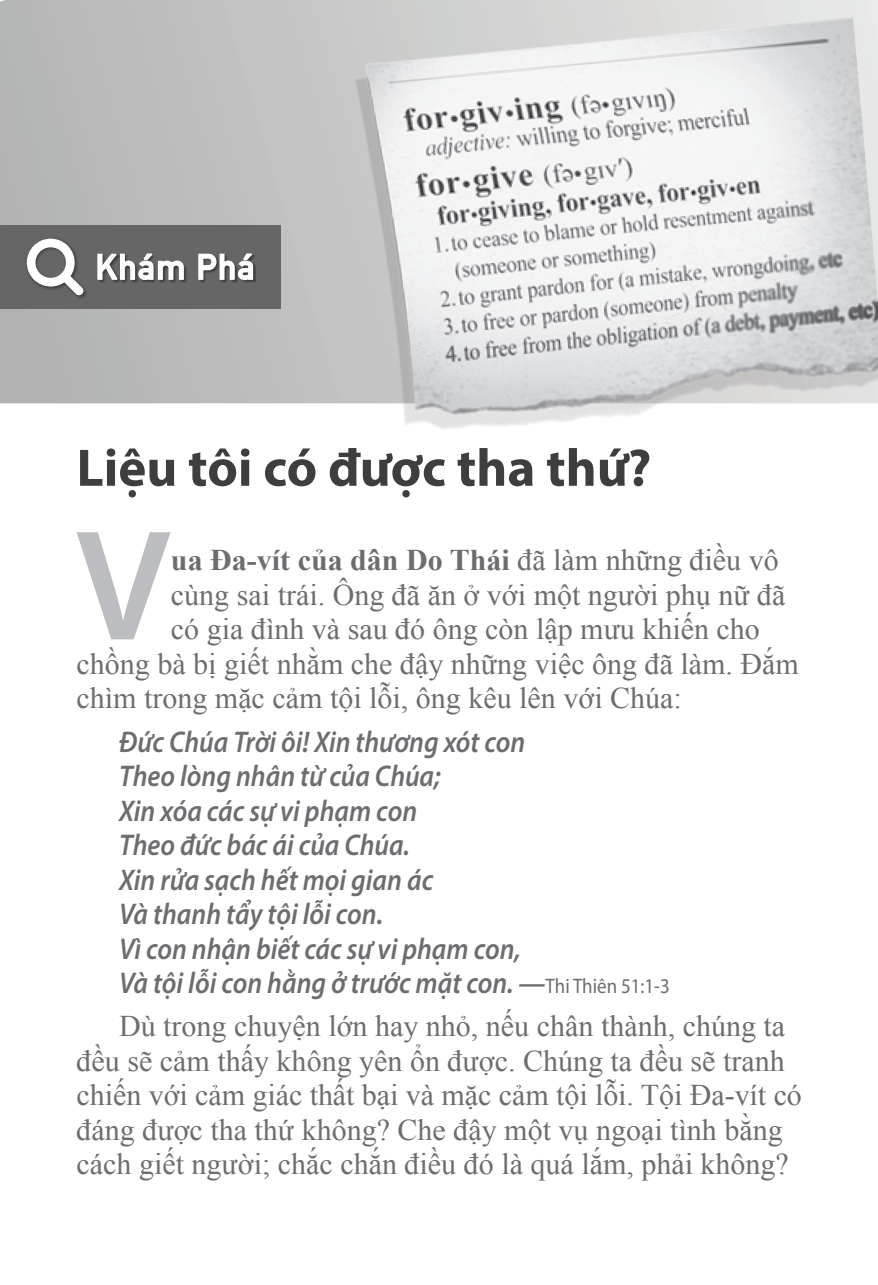
<style>
.page{position:relative;width:878px;height:1285px;background:#fff}
.page>*{position:absolute;margin:0;border:0;box-sizing:border-box;transform-origin:0 0}
.t1{font:600 158.7px "Myriad Pro";color:#bcbdc0}
.t2{font:700 53.1px "Myriad Pro";color:#3e3e3f}
.t3{font:700 34.8px "DIN Alternate";letter-spacing:.03em;color:#fff}
.t4{font:30px/34.5px "Times New Roman";color:#6c6d70}
.t5{font:italic 600 30px/34.5px "Myriad Pro";color:#6c6d70;scale:.9 1}
.t6{font:700 30px "Times New Roman";color:#6c6d70}
.s1{font-weight:400}
.s2{font-weight:400;font-style:normal;font-size:21px}
</style>
<div class="page">
<svg style="left:0;top:0;width:878px;height:403px"></svg>
<div style="left:0;top:225px;width:281px;height:84px;background:#666"></div>
<div style="left:25px;top:237px;width:63px;height:63px;background:#231f20;opacity:.6"></div>
<svg style="left:27px;top:238px;width:56px;height:57px"></svg>
<div style="left:98px;top:253px;width:158px;height:30px;background:#231f20;opacity:.6"></div>
<svg style="left:97px;top:253px;width:87px;height:28px"></svg>
<svg style="left:197px;top:253px;width:58px;height:28px"></svg>
<img style="left:315px;top:9px;width:563px;height:420px">
<p class="t3" style="left:96px;top:240px;width:161px">Khám Phá</p>
<h2 class="t2" style="left:77px;top:433px;width:576px">Liệu tôi có được tha thứ?</h2>
<h1 class="t1" style="left:75px;top:485px;width:97px">V</h1>
<p class="t6" style="left:171px;top:539px;width:609px">ua Đa-vít của dân Do Thái <span class="s1">đã làm những điều vô</span></p>
<p class="t4" style="left:171px;top:577px;width:616px">cùng sai trái. Ông đã ăn ở với một người phụ nữ đã</p>
<p class="t4" style="left:171px;top:611px;width:590px">có gia đình và sau đó ông còn lập mưu khiến cho</p>
<p class="t4" style="left:77px;top:646px;width:723px">chồng bà bị giết nhằm che đậy những việc ông đã làm. Đắm</p>
<p class="t4" style="left:77px;top:680px;width:607px">chìm trong mặc cảm tội lỗi, ông kêu lên với Chúa:</p>
<p class="t5" style="left:119px;top:723px;width:613px">Đức Chúa Trời ôi! Xin thương xót con<br>Theo lòng nhân từ của Chúa;<br>Xin xóa các sự vi phạm con<br>Theo đức bác ái của Chúa.<br>Xin rửa sạch hết mọi gian ác<br>Và thanh tẩy tội lỗi con.<br>Vì con nhận biết các sự vi phạm con,<br>Và tội lỗi con hằng ở trước mặt con. —<span class="s2">Thi Thiên 51:1-3</span></p>
<p class="t4" style="left:77px;top:1008px;width:726px;text-indent:43px">Dù trong chuyện lớn hay nhỏ, nếu chân thành, chúng ta đều sẽ cảm thấy không yên ổn được. Chúng ta đều sẽ tranh chiến với cảm giác thất bại và mặc cảm tội lỗi. Tội Đa-vít có đáng được tha thứ không? Che đậy một vụ ngoại tình bằng cách giết người; chắc chắn điều đó là quá lắm, phải không?</p>
</div>
